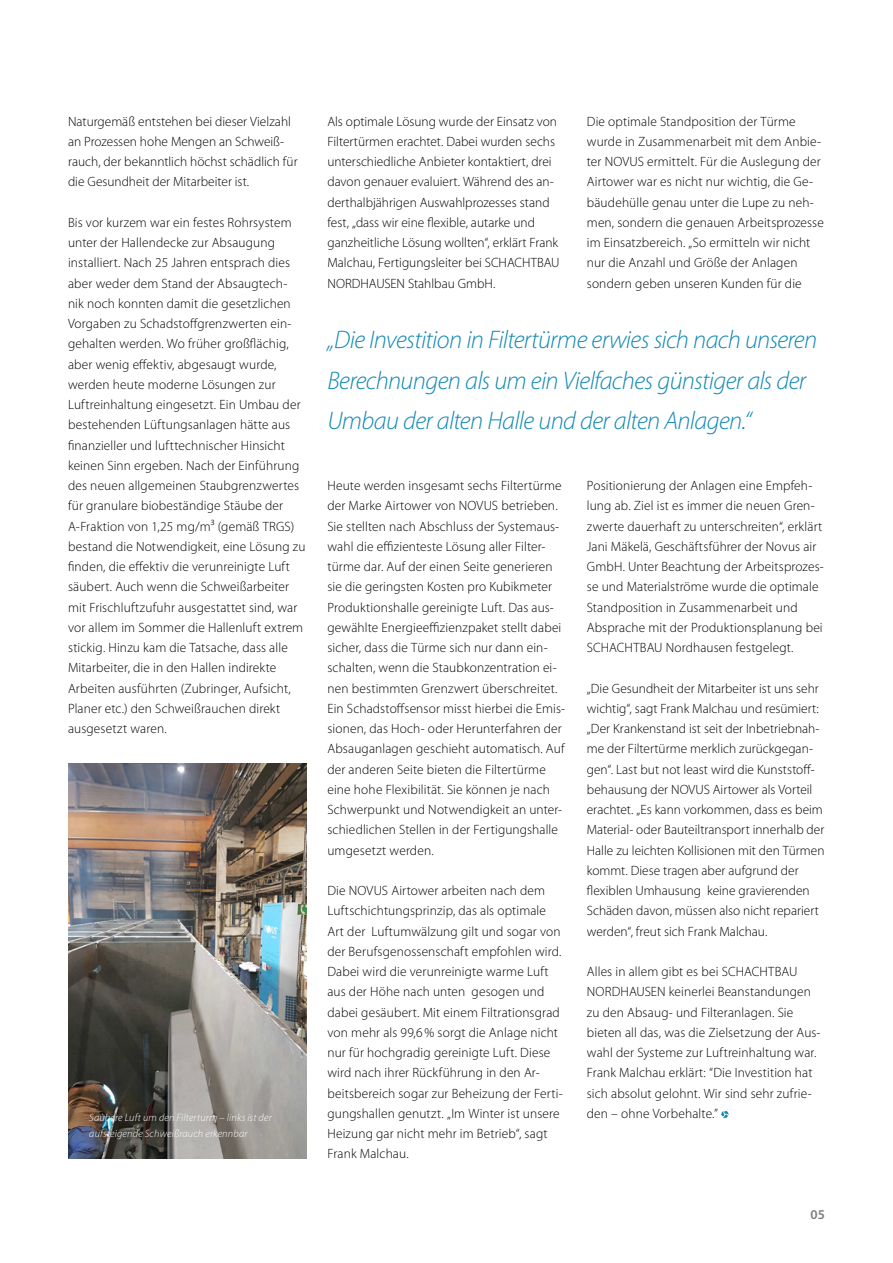
<style>
.page{position:relative;width:893px;height:1263px;background:#fff}
.page>*{position:absolute;margin:0;border:0;box-sizing:border-box;transform-origin:0 0}
.t1{font:italic 300 25.5px/40.5px "Myriad Pro";letter-spacing:-.025em;color:#1389b4}
.t2{font:300 13.5px/20.2px "Myriad Pro";letter-spacing:.01em;color:#000}
.t3{font:600 13.5px "Myriad Pro";color:#7c7b81}
.t4{font:italic 300 10.65px/15.9px "Myriad Pro";letter-spacing:.015em;color:#fff}
</style>
<div class="page">
<img style="left:68px;top:764px;width:238px;height:394px">
<svg style="left:721px;top:1111px;width:8px;height:7px"></svg>
<p class="t2" style="left:68px;top:111px;width:231px">Naturgemäß entstehen bei dieser Vielzahl an Prozessen hohe Mengen an Schweiß&shy;rauch, der bekanntlich höchst schädlich für die Gesundheit der Mitarbeiter ist.</p>
<p class="t2" style="left:68px;top:212px;width:239px">Bis vor kurzem war ein festes Rohrsystem unter der Hallendecke zur Absaugung installiert. Nach 25 Jahren entsprach dies aber weder dem Stand der Absaugtech&shy;nik noch konnten damit die gesetzlichen Vorgaben zu Schadstoffgrenzwerten ein&shy;gehalten werden. Wo früher großflächig, aber wenig effektiv, abgesaugt wurde, werden heute moderne Lösungen zur Luftreinhaltung eingesetzt. Ein Umbau der bestehenden Lüftungsanlagen hätte aus finanzieller und lufttechnischer Hinsicht keinen Sinn ergeben. Nach der Einführung des neuen allgemeinen Staubgrenzwertes für granulare biobeständige Stäube der A-Fraktion von 1,25 mg/m³ (gemäß TRGS) bestand die Notwendigkeit, eine Lösung zu finden, die effektiv die verunreinigte Luft säubert. Auch wenn die Schweißarbeiter mit Frischluftzufuhr ausgestattet sind, war vor allem im Sommer die Hallenluft extrem stickig. Hinzu kam die Tatsache, dass alle Mitarbeiter, die in den Hallen indirekte Arbeiten ausführten (Zubringer, Aufsicht, Planer etc.) den Schweißrauchen direkt ausgesetzt waren.</p>
<p class="t4" style="left:89px;top:1110px;width:184px">Saubere Luft um den Filterturm – links ist der aufsteigende Schweißrauch erkennbar</p>
<p class="t2" style="left:327px;top:111px;width:234px">Als optimale Lösung wurde der Einsatz von Filtertürmen erachtet. Dabei wurden sechs unterschiedliche Anbieter kontaktiert, drei davon genauer evaluiert. Während des an&shy;derthalbjährigen Auswahlprozesses stand fest, „dass wir eine flexible, autarke und ganzheitliche Lösung wollten“, erklärt Frank Malchau, Fertigungsleiter bei SCHACHTBAU NORDHAUSEN Stahlbau GmbH.</p>
<p class="t2" style="left:587px;top:111px;width:239px">Die optimale Standposition der Türme wurde in Zusammenarbeit mit dem Anbie&shy;ter NOVUS ermittelt. Für die Auslegung der Airtower war es nicht nur wichtig, die Ge&shy;bäudehülle genau unter die Lupe zu neh&shy;men, sondern die genauen Arbeitsprozesse im Einsatzbereich. „So ermitteln wir nicht nur die Anzahl und Größe der Anlagen sondern geben unseren Kunden für die</p>
<h1 class="t1" style="left:327px;top:320px;width:491px">„Die Investition in Filtertürme erwies sich nach unseren<br>Berechnungen als um ein Vielfaches günstiger als der<br>Umbau der alten Halle und der alten Anlagen.“</h1>
<p class="t2" style="left:327px;top:475px;width:239px">Heute werden insgesamt sechs Filtertürme der Marke Airtower von NOVUS betrieben.<br>Sie stellten nach Abschluss der Systemaus&shy;wahl die effizienteste Lösung aller Filter&shy;türme dar. Auf der einen Seite generieren sie die geringsten Kosten pro Kubikmeter Produktionshalle gereinigte Luft. Das aus&shy;gewählte Energieeffizienzpaket stellt dabei sicher, dass die Türme sich nur dann ein&shy;schalten, wenn die Staubkonzentration ei&shy;nen bestimmten Grenzwert überschreitet.<br>Ein Schadstoffsensor misst hierbei die Emis&shy;sionen, das Hoch- oder Herunterfahren der Absauganlagen geschieht automatisch. Auf der anderen Seite bieten die Filtertürme eine hohe Flexibilität. Sie können je nach Schwerpunkt und Notwendigkeit an unter&shy;schiedlichen Stellen in der Fertigungshalle umgesetzt werden.</p>
<p class="t2" style="left:327px;top:880px;width:237px">Die NOVUS Airtower arbeiten nach dem Luftschichtungsprinzip, das als optimale Art der Luftumwälzung gilt und sogar von der Berufsgenossenschaft empfohlen wird.<br>Dabei wird die verunreinigte warme Luft aus der Höhe nach unten gesogen und dabei gesäubert. Mit einem Filtrationsgrad von mehr als 99,6% sorgt die Anlage nicht nur für hochgradig gereinigte Luft. Diese wird nach ihrer Rückführung in den Ar&shy;beitsbereich sogar zur Beheizung der Ferti&shy;gungshallen genutzt. „Im Winter ist unsere Heizung gar nicht mehr im Betrieb“, sagt Frank Malchau.</p>
<p class="t2" style="left:587px;top:475px;width:238px">Positionierung der Anlagen eine Empfeh&shy;lung ab. Ziel ist es immer die neuen Gren&shy;zwerte dauerhaft zu unterschreiten“, erklärt Jani Mäkelä, Geschäftsführer der Novus air GmbH. Unter Beachtung der Arbeitsprozes&shy;se und Materialströme wurde die optimale Standposition in Zusammenarbeit und Absprache mit der Produktionsplanung bei SCHACHTBAU Nordhausen festgelegt.</p>
<p class="t2" style="left:587px;top:678px;width:239px">„Die Gesundheit der Mitarbeiter ist uns sehr wichtig“, sagt Frank Malchau und resümiert: „Der Krankenstand ist seit der Inbetriebnah&shy;me der Filtertürme merklich zurückgegan&shy;gen“. Last but not least wird die Kunststoff&shy;behausung der NOVUS Airtower als Vorteil erachtet. „Es kann vorkommen, dass es beim Material- oder Bauteiltransport innerhalb der Halle zu leichten Kollisionen mit den Türmen kommt. Diese tragen aber aufgrund der flexiblen Umhausung keine gravierenden Schäden davon, müssen also nicht repariert werden“, freut sich Frank Malchau.</p>
<p class="t2" style="left:587px;top:961px;width:235px">Alles in allem gibt es bei SCHACHTBAU NORDHAUSEN keinerlei Beanstandungen zu den Absaug- und Filteranlagen. Sie bieten all das, was die Zielsetzung der Aus&shy;wahl der Systeme zur Luftreinhaltung war.<br>Frank Malchau erklärt: “Die Investition hat sich absolut gelohnt. Wir sind sehr zufrie&shy;den – ohne Vorbehalte.”</p>
<p class="t3" style="left:810px;top:1206px;width:16px">05</p>
</div>
